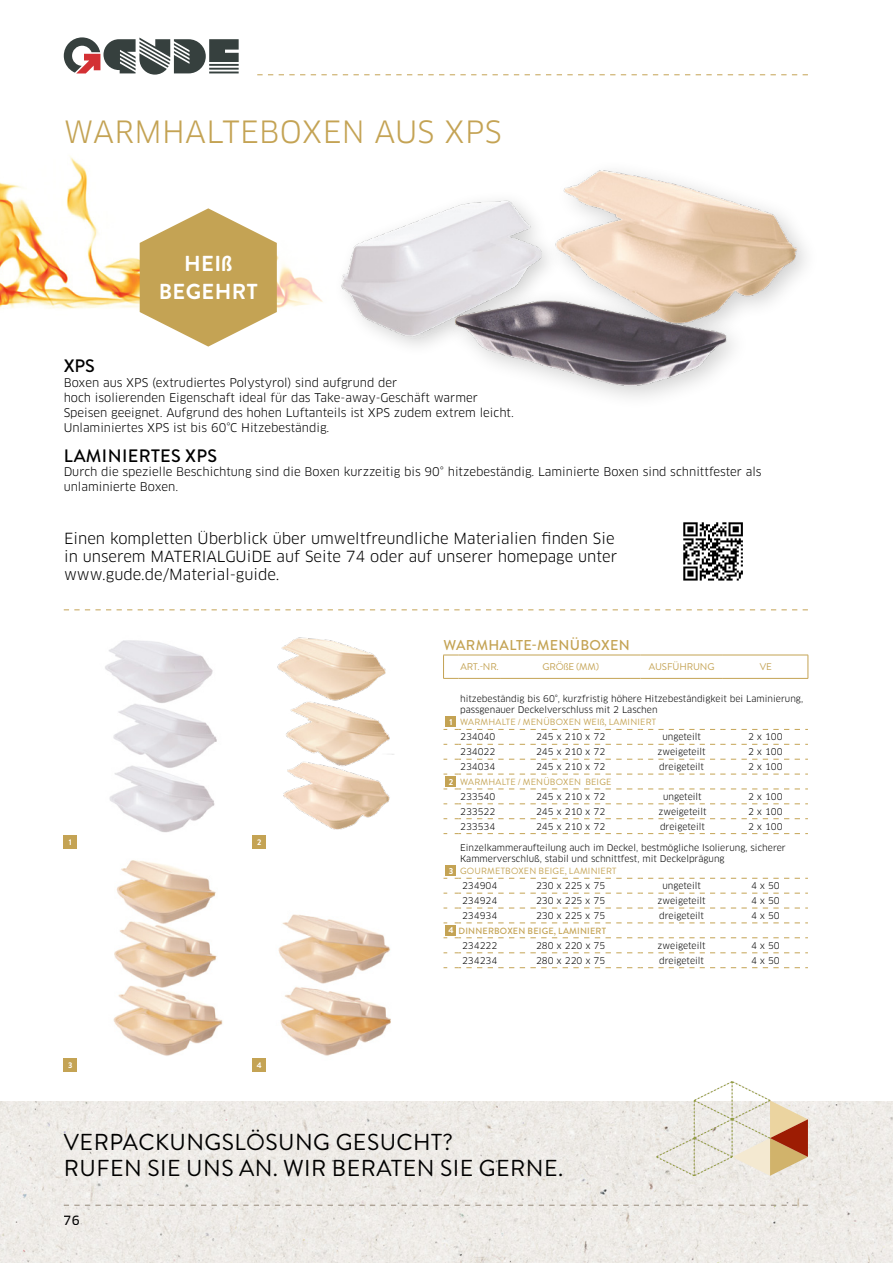
<style>
.page{position:relative;width:893px;height:1263px;background:#fff}
.page>*{position:absolute;margin:0;border:0;box-sizing:border-box;transform-origin:0 0}
.t1{font:30px "Clan Pro";letter-spacing:.01em;color:#c4a354}
.t2{font:23.1px/25.8px "Brandon Grotesque";letter-spacing:.02em;color:#000}
.t3{font:700 21.6px/28.3px "Brandon Grotesque";letter-spacing:.02em;color:#fff;text-align:center}
.t4{font:500 18px "Brandon Grotesque";letter-spacing:.02em;color:#000}
.t5{font:15px/18px "Clan Pro";color:#000}
.t6{font:500 14.25px "Brandon Grotesque";letter-spacing:.02em;color:#c4a354}
.t7{font:12.45px "Clan OT News";color:#000}
.t8{font:11.7px/15px "Clan Pro";color:#000}
.t9{font:9.75px "Brandon Grotesque";letter-spacing:-.01em;color:#c4a354}
.t10{font:9px/10.8px "Clan Pro";color:#000}
.t11{font:9px "Brandon Grotesque";letter-spacing:.02em;color:#c4a354}
.t12{font:500 9px "Brandon Grotesque";letter-spacing:.02em;color:#c4a354}
.t13{font:700 8.7px "Brandon Grotesque";color:#fff}
.t14{font:700 8.25px "Brandon Grotesque";color:#fff}
.s1{font-weight:700;font-size:8.7px;color:#fff}
</style>
<div class="page">
<img style="left:0;top:156px;width:323px;height:156px">
<svg style="left:64px;top:609px;width:744px;height:1px"></svg>
<svg style="left:443px;top:729px;width:282px;height:1px"></svg>
<svg style="left:731px;top:729px;width:77px;height:1px"></svg>
<svg style="left:443px;top:744px;width:282px;height:1px"></svg>
<svg style="left:731px;top:744px;width:77px;height:1px"></svg>
<svg style="left:443px;top:759px;width:282px;height:1px"></svg>
<svg style="left:731px;top:759px;width:77px;height:1px"></svg>
<svg style="left:443px;top:803px;width:282px;height:1px"></svg>
<svg style="left:731px;top:803px;width:77px;height:1px"></svg>
<svg style="left:443px;top:818px;width:282px;height:1px"></svg>
<svg style="left:731px;top:818px;width:77px;height:1px"></svg>
<svg style="left:731px;top:893px;width:77px;height:1px"></svg>
<svg style="left:731px;top:908px;width:77px;height:1px"></svg>
<svg style="left:731px;top:952px;width:77px;height:1px"></svg>
<svg style="left:731px;top:967px;width:77px;height:1px"></svg>
<svg style="left:443px;top:893px;width:282px;height:1px"></svg>
<svg style="left:443px;top:908px;width:282px;height:1px"></svg>
<svg style="left:443px;top:952px;width:282px;height:1px"></svg>
<svg style="left:443px;top:967px;width:282px;height:1px"></svg>
<svg style="left:443px;top:774px;width:282px;height:1px"></svg>
<svg style="left:731px;top:774px;width:77px;height:1px"></svg>
<svg style="left:443px;top:789px;width:282px;height:1px"></svg>
<svg style="left:731px;top:789px;width:77px;height:1px"></svg>
<svg style="left:443px;top:833px;width:282px;height:1px"></svg>
<svg style="left:731px;top:833px;width:77px;height:1px"></svg>
<svg style="left:443px;top:878px;width:282px;height:1px"></svg>
<svg style="left:731px;top:878px;width:77px;height:1px"></svg>
<svg style="left:443px;top:923px;width:282px;height:1px"></svg>
<svg style="left:731px;top:923px;width:77px;height:1px"></svg>
<svg style="left:443px;top:937px;width:282px;height:1px"></svg>
<svg style="left:731px;top:937px;width:77px;height:1px"></svg>
<svg style="left:443px;top:655px;width:366px;height:24px"></svg>
<hr style="left:723px;top:678px;width:85px;height:1px;background:#c4a354">
<div style="left:446px;top:717px;width:10px;height:10px;background:#c4a354"></div>
<div style="left:446px;top:776px;width:10px;height:10px;background:#c4a354"></div>
<div style="left:446px;top:866px;width:10px;height:10px;background:#c4a354"></div>
<div style="left:446px;top:925px;width:10px;height:10px;background:#c4a354"></div>
<img style="left:105px;top:640px;width:112px;height:193px">
<img style="left:277px;top:637px;width:117px;height:193px">
<div style="left:64px;top:835px;width:13px;height:13px;background:#c4a354"></div>
<div style="left:253px;top:835px;width:13px;height:13px;background:#c4a354"></div>
<img style="left:278px;top:914px;width:113px;height:142px">
<img style="left:113px;top:860px;width:110px;height:196px">
<div style="left:64px;top:1058px;width:13px;height:13px;background:#c4a354"></div>
<div style="left:253px;top:1058px;width:13px;height:13px;background:#c4a354"></div>
<img style="left:562px;top:170px;width:244px;height:137px">
<img style="left:341px;top:200px;width:205px;height:146px">
<div style="left:443px;top:287px;width:308px;height:124px;background:#000;opacity:.19"></div>
<img style="left:442px;top:293px;width:286px;height:115px">
<svg style="left:140px;top:208px;width:137px;height:139px"></svg>
<svg style="left:64px;top:37px;width:175px;height:38px"></svg>
<svg style="left:257px;top:74px;width:551px;height:1px"></svg>
<img style="left:0;top:1101px;width:893px;height:162px">
<svg style="left:64px;top:1205px;width:744px;height:1px"></svg>
<svg style="left:656px;top:1081px;width:152px;height:95px"></svg>
<svg style="left:683px;top:522px;width:60px;height:58px"></svg>
<h1 class="t1" style="left:64px;top:114px;width:439px">WARMHALTEBOXEN AUS XPS</h1>
<h3 class="t3" style="left:159px;top:250px;width:100px">HEIß<br>BEGEHRT</h3>
<h3 class="t4" style="left:64px;top:353px;width:33px">XPS</h3>
<p class="t8" style="left:64px;top:375px;width:452px">Boxen aus XPS (extrudiertes Polystyrol) sind aufgrund der<br>hoch isolierenden Eigenschaft ideal für das Take-away-Geschäft warmer Speisen geeignet. Aufgrund des hohen Luftanteils ist XPS zudem extrem leicht.<br>Unlaminiertes XPS ist bis 60°C Hitzebeständig.</p>
<h3 class="t4" style="left:64px;top:443px;width:155px">LAMINIERTES XPS</h3>
<p class="t8" style="left:64px;top:465px;width:699px">Durch die spezielle Beschichtung sind die Boxen kurzzeitig bis 90° hitzebeständig. Laminierte Boxen sind schnittfester als unlaminierte Boxen.</p>
<h3 class="t5" style="left:64px;top:530px;width:555px">Einen kompletten Überblick über umweltfreundliche Materialien finden Sie in unserem MATERIALGUiDE auf Seite 74 oder auf unserer homepage unter www.gude.de/Material-guide.</h3>
<p class="t14" style="left:69px;top:836px;width:4px">1</p>
<p class="t14" style="left:257px;top:836px;width:6px">2</p>
<p class="t14" style="left:68px;top:1059px;width:6px">3</p>
<p class="t14" style="left:257px;top:1059px;width:6px">4</p>
<h3 class="t6" style="left:443px;top:635px;width:188px">WARMHALTE-MENÜBOXEN</h3>
<p class="t9" style="left:461px;top:660px;width:40px">ART.-NR.</p>
<p class="t9" style="left:542px;top:660px;width:58px">GRÖßE (MM)</p>
<p class="t9" style="left:649px;top:660px;width:67px">AUSFÜHRUNG</p>
<p class="t9" style="left:760px;top:660px;width:14px">VE</p>
<p class="t10" style="left:460px;top:694px;width:345px">hitzebeständig bis 60°, kurzfristig höhere Hitzebeständigkeit bei Laminierung, passgenauer Deckelverschluss mit 2 Laschen</p>
<p class="t11" style="left:460px;top:716px;width:197px">WARMHALTE / MENÜBOXEN WEIß, LAMINIERT</p>
<p class="t10" style="left:460px;top:732px;width:37px">234040</p>
<p class="t10" style="left:536px;top:732px;width:71px">245 x 210 x 72</p>
<p class="t10" style="left:662px;top:732px;width:40px">ungeteilt</p>
<p class="t10" style="left:748px;top:732px;width:36px">2 x 100</p>
<p class="t10" style="left:460px;top:746px;width:37px">234022</p>
<p class="t10" style="left:536px;top:746px;width:71px">245 x 210 x 72</p>
<p class="t10" style="left:658px;top:746px;width:50px">zweigeteilt</p>
<p class="t10" style="left:748px;top:746px;width:36px">2 x 100</p>
<p class="t10" style="left:460px;top:761px;width:37px">234034</p>
<p class="t10" style="left:536px;top:761px;width:71px">245 x 210 x 72</p>
<p class="t10" style="left:659px;top:761px;width:46px">dreigeteilt</p>
<p class="t10" style="left:748px;top:761px;width:36px">2 x 100</p>
<p class="t11" style="left:449px;top:775px;width:164px"><span class="s1">2</span> WARMHALTE / MENÜBOXEN BEIGE</p>
<p class="t10" style="left:460px;top:791px;width:37px">233540</p>
<p class="t10" style="left:536px;top:791px;width:71px">245 x 210 x 72</p>
<p class="t10" style="left:663px;top:791px;width:40px">ungeteilt</p>
<p class="t10" style="left:748px;top:791px;width:36px">2 x 100</p>
<p class="t10" style="left:460px;top:806px;width:37px">233522</p>
<p class="t10" style="left:536px;top:806px;width:71px">245 x 210 x 72</p>
<p class="t10" style="left:658px;top:806px;width:50px">zweigeteilt</p>
<p class="t10" style="left:748px;top:806px;width:36px">2 x 100</p>
<p class="t10" style="left:460px;top:821px;width:37px">233534</p>
<p class="t10" style="left:536px;top:821px;width:71px">245 x 210 x 72</p>
<p class="t10" style="left:660px;top:821px;width:46px">dreigeteilt</p>
<p class="t10" style="left:748px;top:821px;width:36px">2 x 100</p>
<p class="t13" style="left:449px;top:865px;width:6px">3</p>
<p class="t13" style="left:449px;top:716px;width:5px">1</p>
<p class="t10" style="left:460px;top:842px;width:327px">Einzelkammeraufteilung auch im Deckel, bestmögliche Isolierung, sicherer<br>Kammerverschluß, stabil und schnittfest, mit Deckelprägung</p>
<p class="t11" style="left:460px;top:865px;width:158px">GOURMETBOXEN BEIGE, LAMINIERT</p>
<p class="t10" style="left:462px;top:880px;width:37px">234904</p>
<p class="t10" style="left:536px;top:880px;width:71px">230 x 225 x 75</p>
<p class="t10" style="left:662px;top:880px;width:40px">ungeteilt</p>
<p class="t10" style="left:751px;top:880px;width:30px">4 x 50</p>
<p class="t10" style="left:462px;top:895px;width:37px">234924</p>
<p class="t10" style="left:536px;top:895px;width:71px">230 x 225 x 75</p>
<p class="t10" style="left:658px;top:895px;width:50px">zweigeteilt</p>
<p class="t10" style="left:751px;top:895px;width:30px">4 x 50</p>
<p class="t10" style="left:462px;top:910px;width:37px">234934</p>
<p class="t10" style="left:536px;top:910px;width:71px">230 x 225 x 75</p>
<p class="t10" style="left:659px;top:910px;width:46px">dreigeteilt</p>
<p class="t10" style="left:751px;top:910px;width:30px">4 x 50</p>
<p class="t12" style="left:448px;top:924px;width:159px"><span class="s1">4</span> DINNERBOXEN BEIGE, LAMINIERT</p>
<p class="t10" style="left:462px;top:940px;width:37px">234222</p>
<p class="t10" style="left:536px;top:940px;width:71px">280 x 220 x 75</p>
<p class="t10" style="left:658px;top:940px;width:50px">zweigeteilt</p>
<p class="t10" style="left:751px;top:940px;width:30px">4 x 50</p>
<p class="t10" style="left:462px;top:955px;width:37px">234234</p>
<p class="t10" style="left:536px;top:955px;width:71px">280 x 220 x 75</p>
<p class="t10" style="left:659px;top:955px;width:46px">dreigeteilt</p>
<p class="t10" style="left:751px;top:955px;width:30px">4 x 50</p>
<h2 class="t2" style="left:64px;top:1129px;width:501px">VERPACKUNGSLÖSUNG GESUCHT?<br>RUFEN SIE UNS AN. WIR BERATEN SIE GERNE.</h2>
<h3 class="t7" style="left:64px;top:1213px;width:18px">76</h3>
</div>
